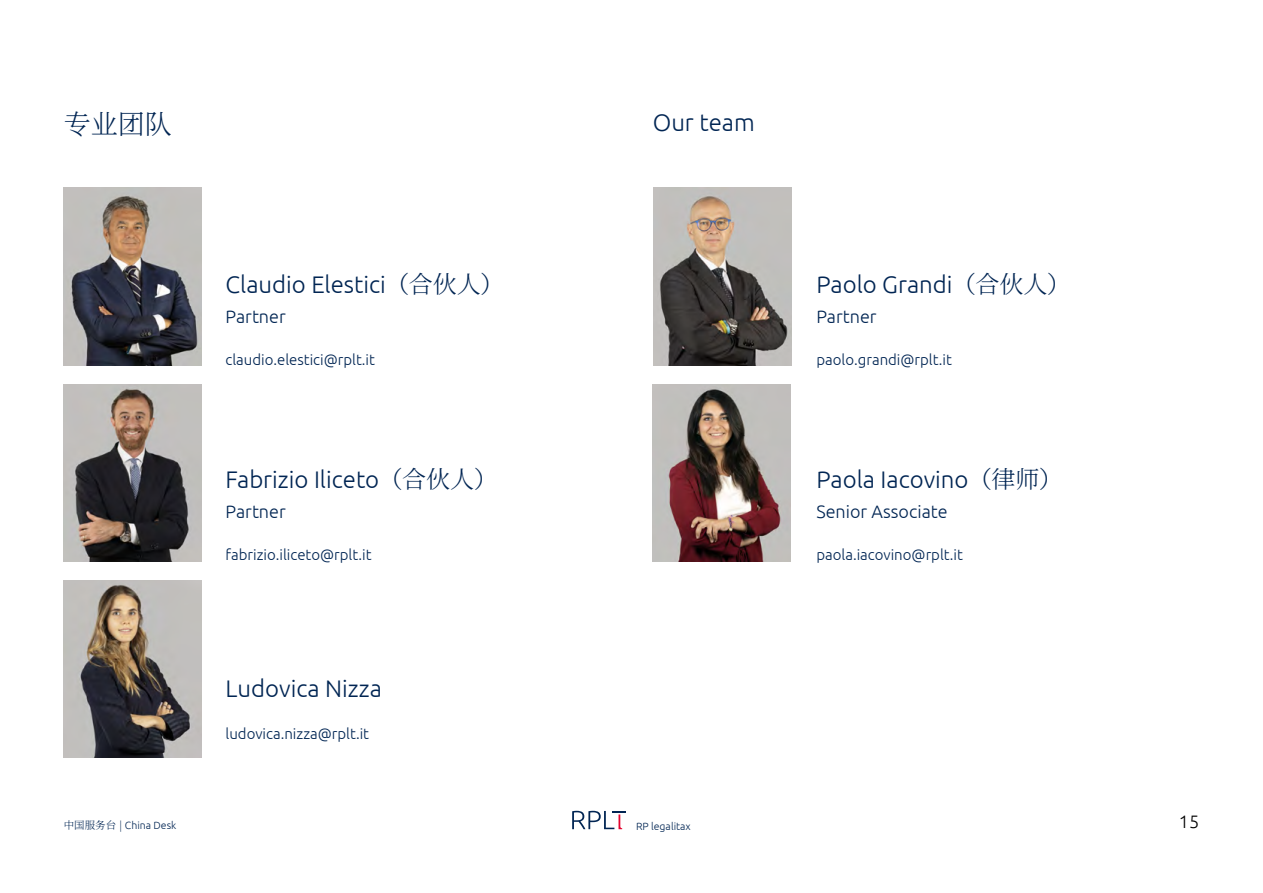
<style>
.page{position:relative;width:1263px;height:893px;background:#fff}
.page>*{position:absolute;margin:0;border:0;box-sizing:border-box;transform-origin:0 0}
.t1{font:300 27px "Noto Serif SC";color:#012553}
.t2{font:300 24px "Ubuntu";color:#012553}
.t3{font:300 18px "Ubuntu";color:#012553}
.t4{font:300 18px "Ubuntu";color:#000}
.t5{font:300 15px "Ubuntu";color:#012553}
.t6{font:300 10.5px "Ubuntu";color:#012553}
.s1{font-family:"Noto Serif SC"}
</style>
<div class="page">
<img style="left:64px;top:188px;width:138px;height:177px">
<img style="left:654px;top:188px;width:138px;height:177px">
<img style="left:64px;top:384px;width:138px;height:177px">
<img style="left:64px;top:580px;width:138px;height:177px">
<img style="left:653px;top:384px;width:138px;height:177px">
<svg style="left:572px;top:811px;width:54px;height:18px"></svg>
<h1 class="t1" style="left:64px;top:109px;width:109px">专业团队</h1>
<h2 class="t2" style="left:653px;top:108px;width:104px">Our team</h2>
<h2 class="t2" style="left:226px;top:270px;width:280px">Claudio Elestici <span class="s1">（合伙人）</span></h2>
<p class="t3" style="left:226px;top:306px;width:62px">Partner</p>
<p class="t5" style="left:226px;top:351px;width:151px">claudio.elestici@rplt.it</p>
<h2 class="t2" style="left:226px;top:465px;width:274px">Fabrizio Iliceto <span class="s1">（合伙人）</span></h2>
<p class="t3" style="left:226px;top:501px;width:62px">Partner</p>
<p class="t5" style="left:226px;top:545px;width:147px">fabrizio.iliceto@rplt.it</p>
<h2 class="t2" style="left:226px;top:673px;width:158px">Ludovica Nizza</h2>
<p class="t5" style="left:226px;top:724px;width:145px">ludovica.nizza@rplt.it</p>
<h2 class="t2" style="left:816px;top:270px;width:256px">Paolo Grandi <span class="s1">（合伙人）</span></h2>
<p class="t3" style="left:816px;top:306px;width:62px">Partner</p>
<p class="t5" style="left:816px;top:351px;width:137px">paolo.grandi@rplt.it</p>
<h2 class="t2" style="left:816px;top:465px;width:248px">Paola Iacovino <span class="s1">（律师）</span></h2>
<p class="t3" style="left:816px;top:501px;width:133px">Senior Associate</p>
<p class="t5" style="left:816px;top:545px;width:148px">paola.iacovino@rplt.it</p>
<p class="t6" style="left:64px;top:819px;width:114px"><span class="s1">中国服务台 |</span> China Desk</p>
<p class="t6" style="left:636px;top:819px;width:56px">RP legalitax</p>
<p class="t4" style="left:1179px;top:810px;width:22px">15</p>
</div>
